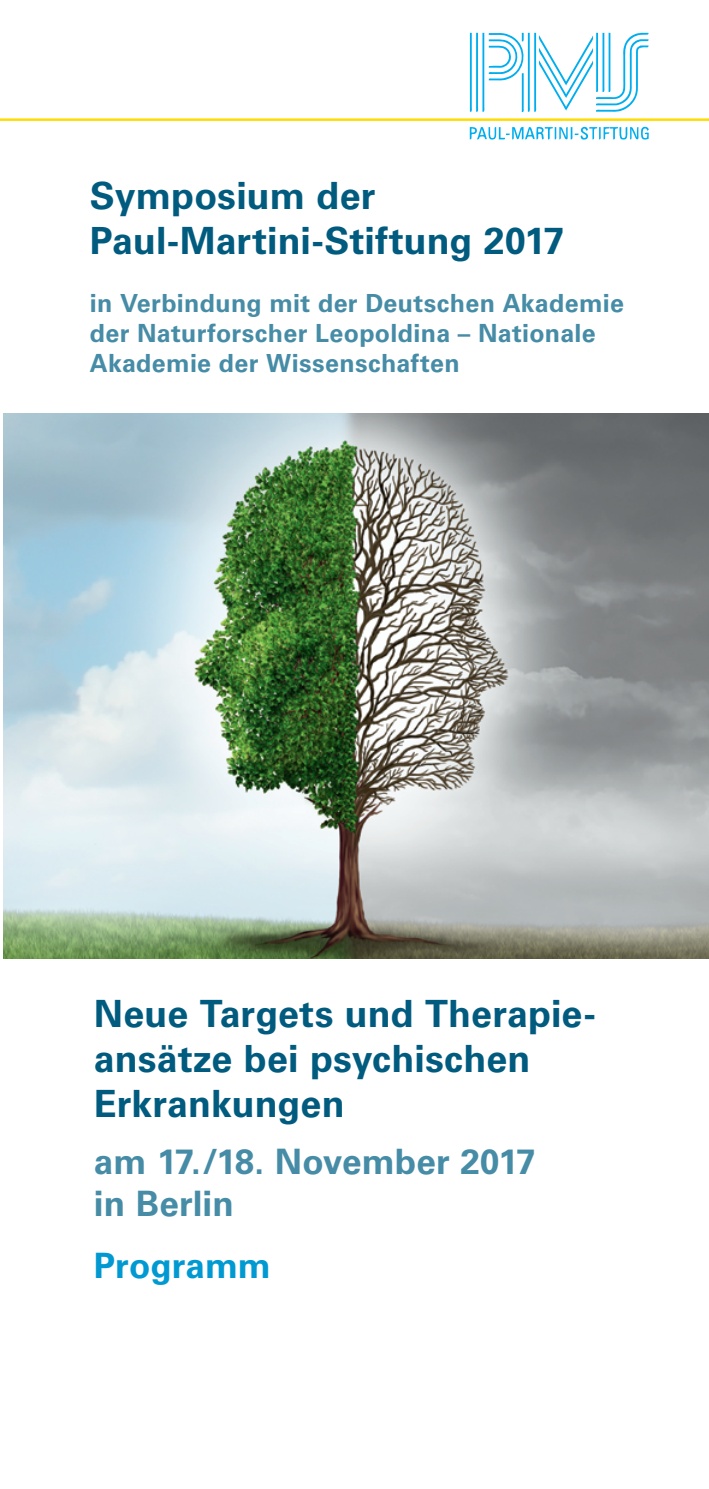
<style>
.page{position:relative;width:709px;height:1489px;background:#fff}
.page>*{position:absolute;margin:0;border:0;box-sizing:border-box;transform-origin:0 0}
.t1{font:700 37.5px/45px "Univers";color:#005b7f}
.t2{font:700 35px/42px "Univers";color:#468ca6}
.t3{font:700 35px "Univers";color:#0099d1}
.t4{font:700 25px/30px "Univers";letter-spacing:.015em;color:#468ca6}
</style>
<div class="page">
<svg style="left:470px;top:33px;width:178px;height:79px"></svg>
<svg style="left:470px;top:127px;width:178px;height:13px"></svg>
<hr style="left:0;top:118px;width:709px;height:3px;background:#ffdc01">
<img style="left:4px;top:413px;width:705px;height:545px">
<h1 class="t1" style="left:90px;top:173px;width:476px">Symposium der<br>Paul-Martini-Stiftung 2017</h1>
<p class="t4" style="left:90px;top:288px;width:536px">in Verbindung mit der Deutschen Akademie der Naturforscher Leopoldina – Nationale<br>Akademie der Wissenschaften</p>
<h1 class="t1" style="left:94px;top:991px;width:503px">Neue Targets und Therapie&shy;ansätze bei psychischen<br>Erkrankungen</h1>
<h2 class="t2" style="left:94px;top:1140px;width:443px">am 17./18. November 2017 in Berlin</h2>
<h2 class="t3" style="left:94px;top:1245px;width:179px">Programm</h2>
</div>
